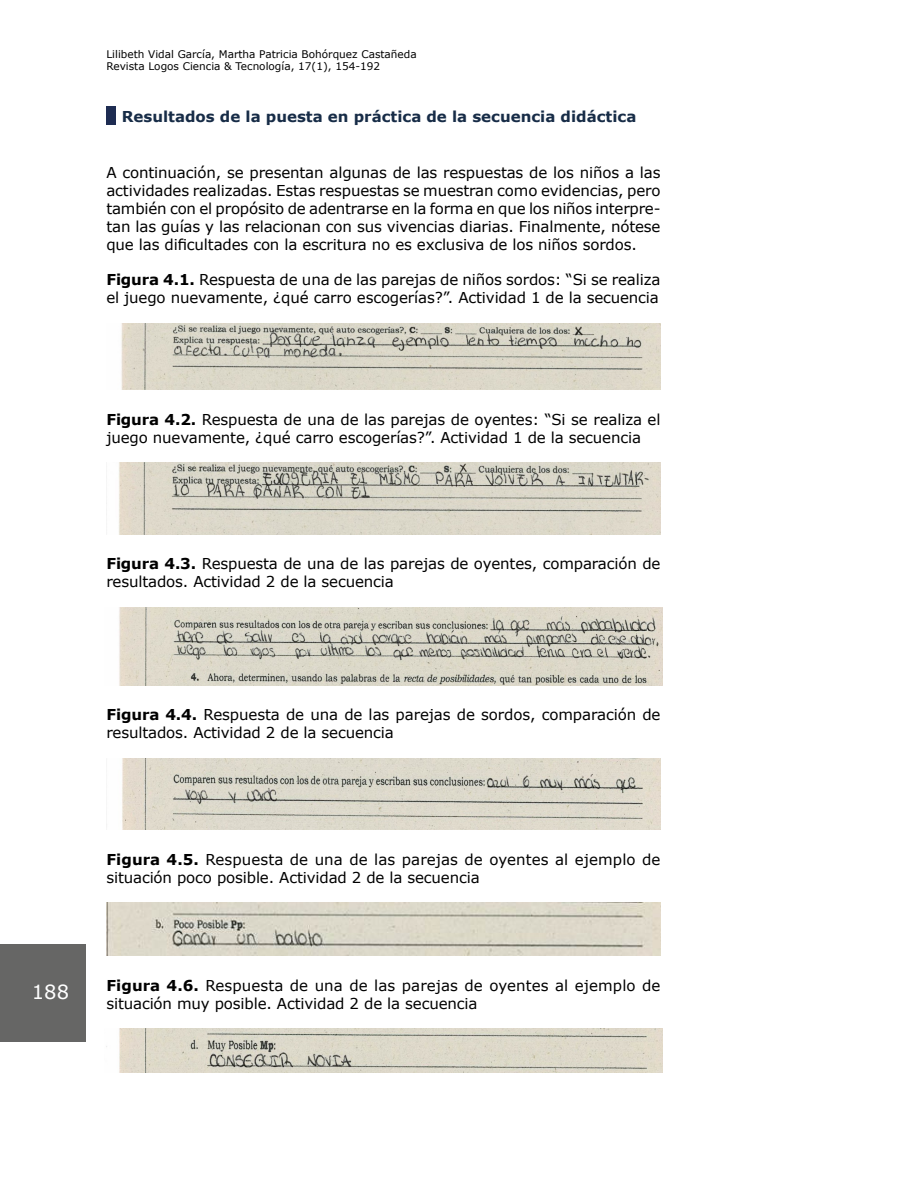
<style>
.page{position:relative;width:915px;height:1191px;background:#fff}
.page>*{position:absolute;margin:0;border:0;box-sizing:border-box;transform-origin:0 0}
.t1{font:19.5px "Verdana";color:#fff}
.t2{font:15px/18px "Verdana";letter-spacing:-.01em;color:#000}
.t3{font:700 15px "Verdana";color:#172c47}
.t4{font:10.5px/12.6px "Verdana";color:#000}
.s1{font-weight:700}
</style>
<div class="page">
<div style="left:0;top:944px;width:85px;height:97px;background:#666665"></div>
<div style="left:106px;top:106px;width:10px;height:19px;background:#1e2c52"></div>
<img style="left:121px;top:323px;width:539px;height:66px">
<img style="left:106px;top:462px;width:554px;height:72px">
<img style="left:119px;top:607px;width:543px;height:78px">
<img style="left:106px;top:758px;width:554px;height:72px">
<img style="left:106px;top:903px;width:554px;height:53px">
<img style="left:106px;top:1029px;width:556px;height:43px">
<p class="t4" style="left:106px;top:48px;width:312px">Lilibeth Vidal García, Martha Patricia Bohórquez Castañeda<br>Revista Logos Ciencia &amp; Tecnología, 17(1), 154-192</p>
<p class="t3" style="left:122px;top:106px;width:516px">Resultados de la puesta en práctica de la secuencia didáctica</p>
<p class="t2" style="left:106px;top:164px;width:555px;text-align:justify">A continuación, se presentan algunas de las respuestas de los niños a las actividades realizadas. Estas respuestas se muestran como evidencias, pero también con el propósito de adentrarse en la forma en que los niños interpre&shy;tan las guías y las relacionan con sus vivencias diarias. Finalmente, nótese que las dificultades con la escritura no es exclusiva de los niños sordos.</p>
<p class="t2" style="left:106px;top:271px;width:555px"><span class="s1">Figura 4.1.</span> Respuesta de una de las parejas de niños sordos: “Si se realiza el juego nuevamente, ¿qué carro escogerías?”. Actividad 1 de la secuencia</p>
<p class="t2" style="left:106px;top:410px;width:555px"><span class="s1">Figura 4.2.</span> Respuesta de una de las parejas de oyentes: “Si se realiza el juego nuevamente, ¿qué carro escogerías?”. Actividad 1 de la secuencia</p>
<p class="t2" style="left:106px;top:554px;width:555px"><span class="s1">Figura 4.3.</span> Respuesta de una de las parejas de oyentes, comparación de resultados. Actividad 2 de la secuencia</p>
<p class="t2" style="left:106px;top:705px;width:555px"><span class="s1">Figura 4.4.</span> Respuesta de una de las parejas de sordos, comparación de resultados. Actividad 2 de la secuencia</p>
<h1 class="t1" style="left:32px;top:978px;width:39px">188</h1>
<p class="t2" style="left:106px;top:850px;width:555px"><span class="s1">Figura 4.5.</span> Respuesta de una de las parejas de oyentes al ejemplo de situación poco posible. Actividad 2 de la secuencia</p>
<p class="t2" style="left:106px;top:976px;width:555px"><span class="s1">Figura 4.6.</span> Respuesta de una de las parejas de oyentes al ejemplo de situación muy posible. Actividad 2 de la secuencia</p>
</div>
